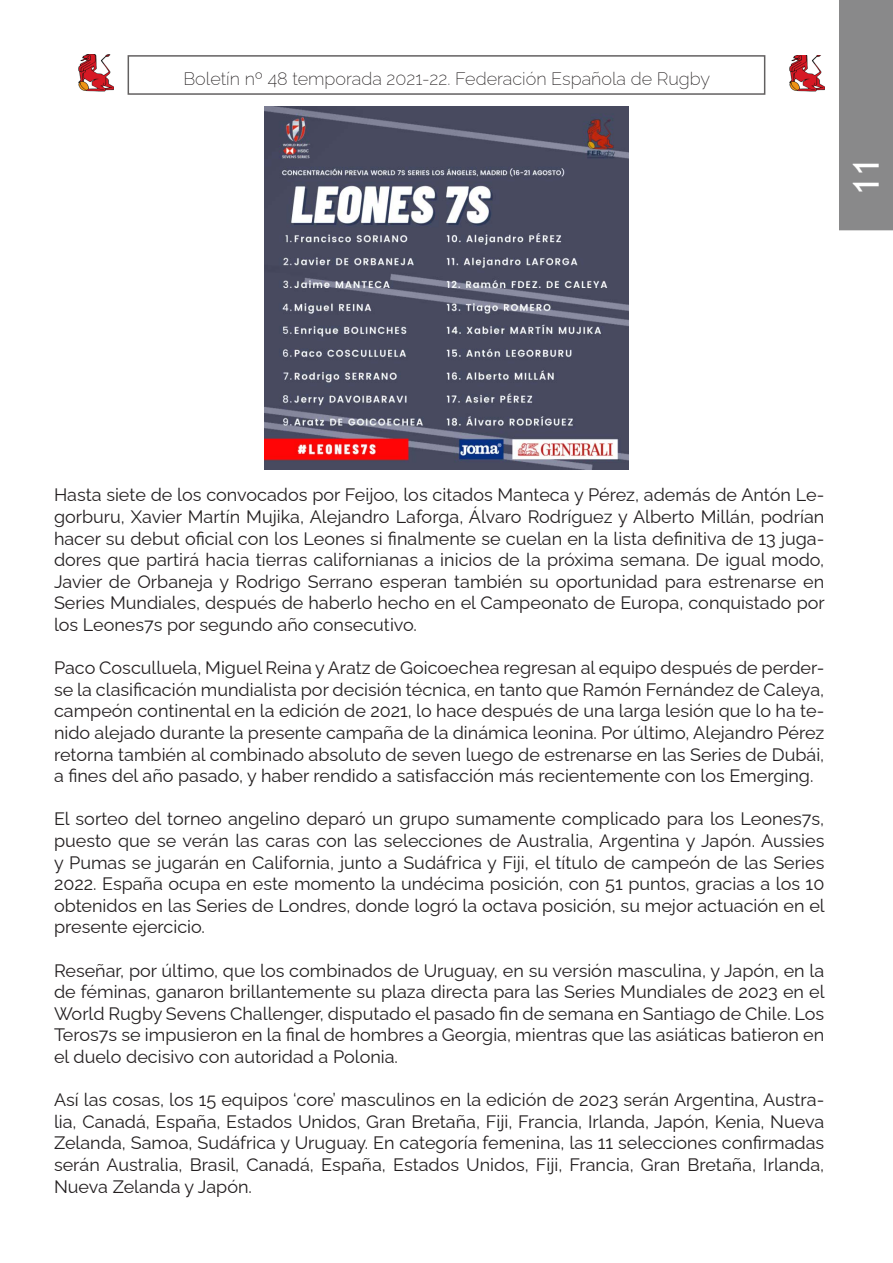
<style>
.page{position:relative;width:893px;height:1263px;background:#fff}
.page>*{position:absolute;margin:0;border:0;box-sizing:border-box;transform-origin:0 0}
.t1{font:36px "Trebuchet MS";color:#fff}
.Estilo_de_párrafo_1{font:18px/21.6px "Raleway";color:#231f20;text-align:justify}
.t2{font:200 18px "Raleway";color:#231f20}
</style>
<div class="page">
<img style="left:789px;top:55px;width:35px;height:37px">
<img style="left:78px;top:55px;width:35px;height:36px">
<div style="left:839px;top:0;width:54px;height:230px;background:#89898a"></div>
<img style="left:265px;top:106px;width:363px;height:364px">
<p class="t2" style="left:183px;top:64px;width:528px">Boletín nº 48 temporada 2021-22. Federación Española de Rugby</p>
<h1 class="t1" style="left:843px;top:195px;width:39px;rotate:-90deg">11</h1>
<p class="Estilo_de_párrafo_1" style="left:54px;top:482px;width:772px">Hasta siete de los convocados por Feijoo, los citados Manteca y Pérez, además de Antón Le&shy;gorburu, Xavier Martín Mujika, Alejandro Laforga, Álvaro Rodríguez y Alberto Millán, podrían hacer su debut oficial con los Leones si finalmente se cuelan en la lista definitiva de 13 juga&shy;dores que partirá hacia tierras californianas a inicios de la próxima semana. De igual modo, Javier de Orbaneja y Rodrigo Serrano esperan también su oportunidad para estrenarse en Series Mundiales, después de haberlo hecho en el Campeonato de Europa, conquistado por los Leones7s por segundo año consecutivo.</p>
<p class="Estilo_de_párrafo_1" style="left:54px;top:655px;width:772px">Paco Cosculluela, Miguel Reina y Aratz de Goicoechea regresan al equipo después de perder&shy;se la clasificación mundialista por decisión técnica, en tanto que Ramón Fernández de Caleya, campeón continental en la edición de 2021, lo hace después de una larga lesión que lo ha te&shy;nido alejado durante la presente campaña de la dinámica leonina. Por último, Alejandro Pérez retorna también al combinado absoluto de seven luego de estrenarse en las Series de Dubái, a fines del año pasado, y haber rendido a satisfacción más recientemente con los Emerging.</p>
<p class="Estilo_de_párrafo_1" style="left:54px;top:806px;width:772px">El sorteo del torneo angelino deparó un grupo sumamente complicado para los Leones7s, puesto que se verán las caras con las selecciones de Australia, Argentina y Japón. Aussies y Pumas se jugarán en California, junto a Sudáfrica y Fiji, el título de campeón de las Series 2022. España ocupa en este momento la undécima posición, con 51 puntos, gracias a los 10 obtenidos en las Series de Londres, donde logró la octava posición, su mejor actuación en el presente ejercicio.</p>
<p class="Estilo_de_párrafo_1" style="left:54px;top:957px;width:772px">Reseñar, por último, que los combinados de Uruguay, en su versión masculina, y Japón, en la de féminas, ganaron brillantemente su plaza directa para las Series Mundiales de 2023 en el World Rugby Sevens Challenger, disputado el pasado fin de semana en Santiago de Chile. Los Teros7s se impusieron en la final de hombres a Georgia, mientras que las asiáticas batieron en el duelo decisivo con autoridad a Polonia.</p>
<p class="Estilo_de_párrafo_1" style="left:54px;top:1087px;width:772px">Así las cosas, los 15 equipos ‘core’ masculinos en la edición de 2023 serán Argentina, Austra&shy;lia, Canadá, España, Estados Unidos, Gran Bretaña, Fiji, Francia, Irlanda, Japón, Kenia, Nueva Zelanda, Samoa, Sudáfrica y Uruguay. En categoría femenina, las 11 selecciones confirmadas serán Australia, Brasil, Canadá, España, Estados Unidos, Fiji, Francia, Gran Bretaña, Irlanda, Nueva Zelanda y Japón.</p>
</div>
